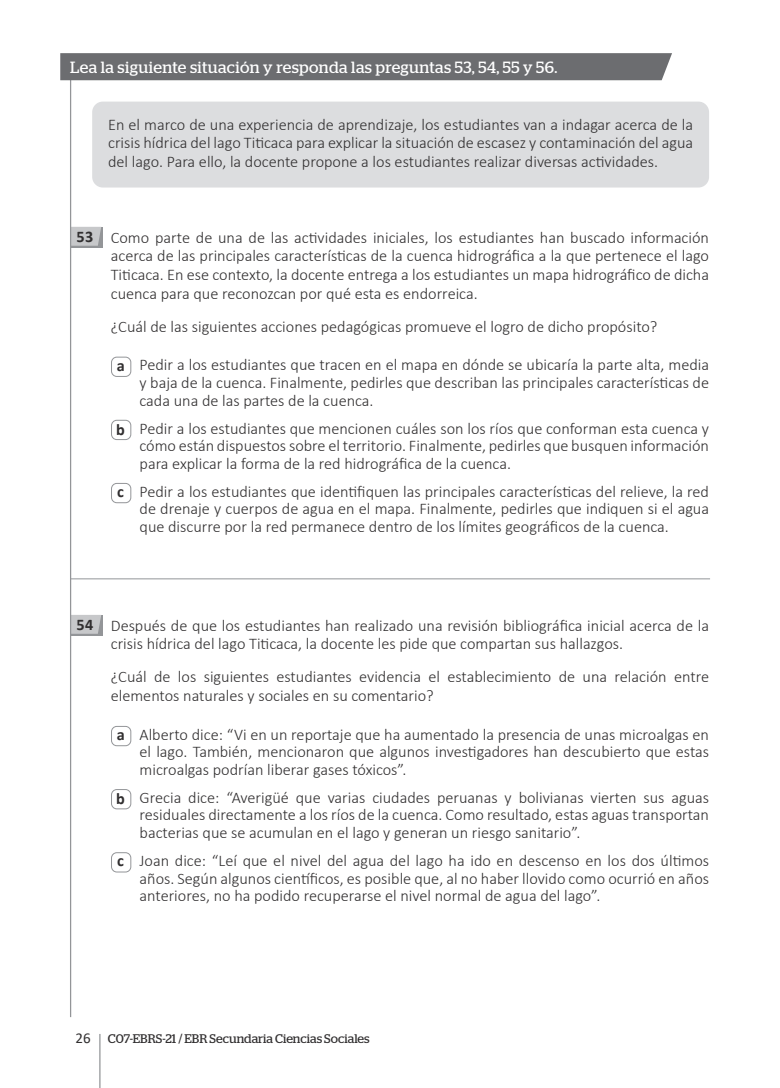
<style>
.page{position:relative;width:780px;height:1088px;background:#fff}
.page>*{position:absolute;margin:0;border:0;box-sizing:border-box;transform-origin:0 0}
.t1{font:300 16.25px/17.5px "Calibri";color:#312f30;text-align:justify}
.t2{font:16.25px "Stag";letter-spacing:.025em;color:#fff}
.t3{font:700 16.25px "Calibri";color:#312f30}
.t4{font:12.5px "Stag";color:#312f30}
.s1{font-weight:700}
.s2{font-family:"Calibri";font-size:15px}
</style>
<div class="page">
<hr style="left:99px;top:1034px;width:1px;height:54px;background:#939598">
<div style="left:111px;top:357px;width:20px;height:20px;border:1px solid #939598;border-radius:5px"></div>
<div style="left:111px;top:420px;width:20px;height:20px;border:1px solid #939598;border-radius:5px"></div>
<div style="left:111px;top:483px;width:20px;height:20px;border:1px solid #939598;border-radius:5px"></div>
<div style="left:111px;top:726px;width:20px;height:20px;border:1px solid #939598;border-radius:5px"></div>
<div style="left:111px;top:789px;width:20px;height:20px;border:1px solid #939598;border-radius:5px"></div>
<div style="left:111px;top:852px;width:20px;height:20px;border:1px solid #939598;border-radius:5px"></div>
<div style="left:92px;top:102px;width:617px;height:85px;background:#dcdddf;border-radius:11px"></div>
<div style="left:71px;top:227px;width:31px;height:20px;background:#939598"></div>
<svg style="left:71px;top:227px;width:30px;height:19px"></svg>
<div style="left:71px;top:615px;width:31px;height:20px;background:#939598"></div>
<svg style="left:71px;top:615px;width:30px;height:19px"></svg>
<hr style="left:70px;top:71px;width:1px;height:946px;background:#939598">
<div style="left:60px;top:53px;width:612px;height:27px;background:#6c6d70"></div>
<hr style="left:71px;top:578px;width:639px;height:1px;background:#939598">
<p class="t2" style="left:70px;top:58px;width:489px">Lea la siguiente situación y responda las preguntas 53, 54, 55 y 56.</p>
<p class="t1" style="left:108px;top:115px;width:586px;line-height:18.8px">En el marco de una experiencia de aprendizaje, los estudiantes van a indagar acerca de la crisis hídrica del lago Titicaca para explicar la situación de escasez y contaminación del agua del lago. Para ello, la docente propone a los estudiantes realizar diversas actividades.</p>
<p class="t3" style="left:76px;top:225px;width:18px">53</p>
<p class="t1" style="left:111px;top:228px;width:599px;line-height:18.8px">Como parte de una de las actividades iniciales, los estudiantes han buscado información acerca de las principales características de la cuenca hidrográfica a la que pertenece el lago Titicaca. En ese contexto, la docente entrega a los estudiantes un mapa hidrográfico de dicha cuenca para que reconozcan por qué esta es endorreica.</p>
<p class="t1" style="left:111px;top:317px;width:548px">¿Cuál de las siguientes acciones pedagógicas promueve el logro de dicho propósito?</p>
<p class="t1" style="left:139px;top:356px;width:571px;text-indent:-23px"><span class="s1">a</span> Pedir a los estudiantes que tracen en el mapa en dónde se ubicaría la parte alta, media y baja de la cuenca. Finalmente, pedirles que describan las principales características de cada una de las partes de la cuenca.</p>
<p class="t1" style="left:139px;top:419px;width:571px;text-indent:-23px"><span class="s1">b</span> Pedir a los estudiantes que mencionen cuáles son los ríos que conforman esta cuenca y cómo están dispuestos sobre el territorio. Finalmente, pedirles que busquen información para explicar la forma de la red hidrográfica de la cuenca.</p>
<p class="t1" style="left:139px;top:482px;width:571px;text-indent:-22px"><span class="s1">c</span> Pedir a los estudiantes que identifiquen las principales características del relieve, la red de drenaje y cuerpos de agua en el mapa. Finalmente, pedirles que indiquen si el agua que discurre por la red permanece dentro de los límites geográficos de la cuenca.</p>
<p class="t3" style="left:76px;top:613px;width:18px">54</p>
<p class="t1" style="left:111px;top:616px;width:599px;line-height:18.8px">Después de que los estudiantes han realizado una revisión bibliográfica inicial acerca de la crisis hídrica del lago Titicaca, la docente les pide que compartan sus hallazgos.</p>
<p class="t1" style="left:111px;top:667px;width:599px;line-height:18.8px">¿Cuál de los siguientes estudiantes evidencia el establecimiento de una relación entre elementos naturales y sociales en su comentario?</p>
<p class="t1" style="left:139px;top:725px;width:571px;text-indent:-23px"><span class="s1">a</span> Alberto dice: “Vi en un reportaje que ha aumentado la presencia de unas microalgas en el lago. También, mencionaron que algunos investigadores han descubierto que estas microalgas podrían liberar gases tóxicos”.</p>
<p class="t1" style="left:139px;top:788px;width:571px;text-indent:-23px"><span class="s1">b</span> Grecia dice: “Averigüé que varias ciudades peruanas y bolivianas vierten sus aguas residuales directamente a los ríos de la cuenca. Como resultado, estas aguas transportan bacterias que se acumulan en el lago y generan un riesgo sanitario”.</p>
<p class="t1" style="left:139px;top:852px;width:571px;text-indent:-22px"><span class="s1">c</span> Joan dice: “Leí que el nivel del agua del lago ha ido en descenso en los dos últimos años. Según algunos científicos, es posible que, al no haber llovido como ocurrió en años anteriores, no ha podido recuperarse el nivel normal de agua del lago”.</p>
<p class="t4" style="left:75px;top:1031px;width:296px"><span class="s2">26</span> C07-EBRS-21 / EBR Secundaria Ciencias Sociales</p>
</div>
